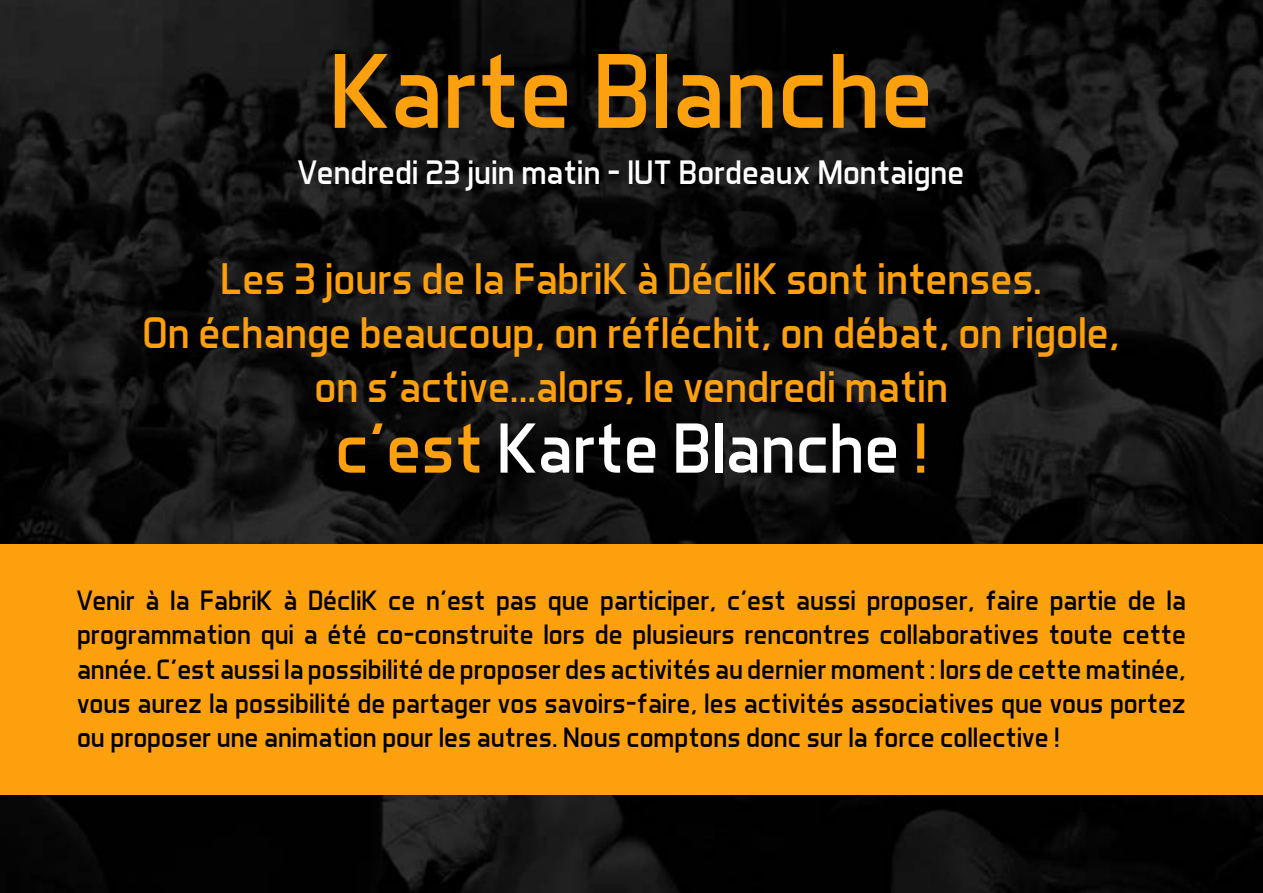
<style>
.page{position:relative;width:1263px;height:893px;background:#fff}
.page>*{position:absolute;margin:0;border:0;box-sizing:border-box;transform-origin:0 0}
.t1{font:108px "Aero Matics";color:#fda00d}
.t2{font:72px "Aero Matics";color:#fff}
.t3{font:45px/54px "Aero Matics";color:#fda00d;text-align:center}
.t4{font:34.5px "Aero Matics";color:#fff}
.t5{font:28.5px/34.2px "Aero Matics";color:#000;text-align:justify}
.s1{color:#fda00d}
</style>
<div class="page">
<img style="left:0;top:0;width:1263px;height:893px">
<div style="left:0;top:545px;width:1263px;height:250px;background:#fda00d"></div>
<h1 class="t1" style="left:329px;top:27px;width:605px">Karte Blanche</h1>
<p class="t4" style="left:298px;top:152px;width:667px">Vendredi 23 juin matin - IUT Bordeaux Montaigne</p>
<h3 class="t3" style="left:142px;top:251px;width:979px">Les 3 jours de la FabriK à DécliK sont intenses.<br>On échange beaucoup, on réfléchit, on débat, on rigole, on s’active...alors, le vendredi matin</h3>
<h2 class="t2" style="left:335px;top:405px;width:594px"><span class="s1">c’est</span> Karte Blanche <span class="s1">!</span></h2>
<p class="t5" style="left:77px;top:583px;width:1110px">Venir à la FabriK à DécliK ce n’est pas que participer, c’est aussi proposer, faire partie de la programmation qui a été co-construite lors de plusieurs rencontres collaboratives toute cette année. C’est aussi la possibilité de proposer des activités au dernier moment : lors de cette matinée, vous aurez la possibilité de partager vos savoirs-faire, les activités associatives que vous portez ou proposer une animation pour les autres. Nous comptons donc sur la force collective !</p>
</div>
